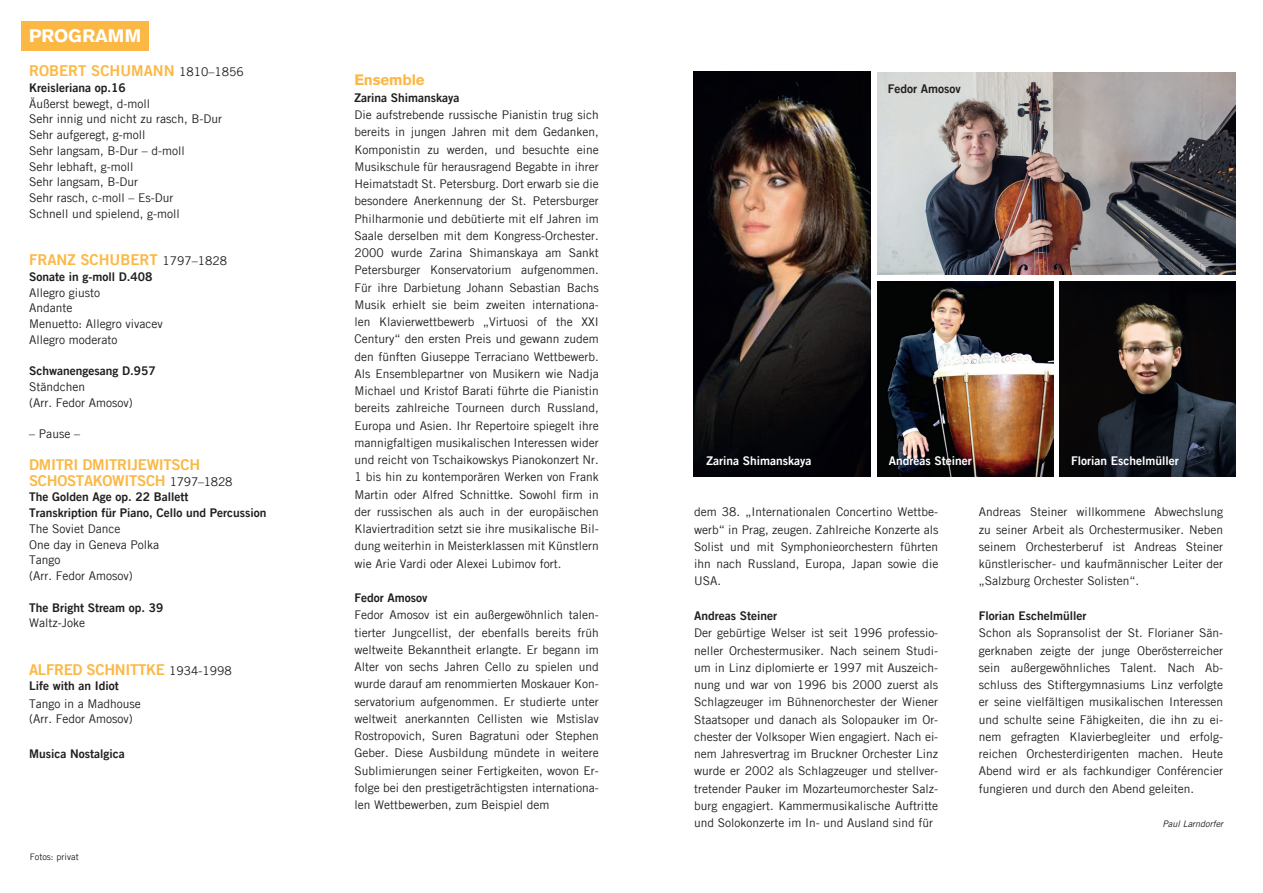
<style>
.page{position:relative;width:1263px;height:893px;background:#fff}
.page>*{position:absolute;margin:0;border:0;box-sizing:border-box;transform-origin:0 0}
.t1{font:700 18px "AK11";letter-spacing:.005em;color:#fff}
.t2{font:15px "Trade Gothic LT Com Bd 2";letter-spacing:-.02em;color:#fcb845}
.t3{font:15px "Trade Gothic LT Com Bd 2";color:#fcb845}
.t4{font:700 15px "AK11";color:#fcb845}
.t5{font:12px/17.2px "Trade Gothic LT Com";color:#231f20;text-align:justify}
.t6{font:12px "Trade Gothic LT Com Bd 2";color:#231f20}
.t7{font:12px "Trade Gothic LT Com Bd 2";color:#fff}
.t8{font:italic 9px "Trade Gothic LT Com";color:#231f20}
.t9{font:9px "Trade Gothic LT Com";letter-spacing:.005em;color:#231f20}
.s1{font-family:"Trade Gothic LT Com";font-size:12px;color:#231f20}
</style>
<div class="page">
<div style="left:21px;top:21px;width:128px;height:29px;background:#fcb845"></div>
<img style="left:694px;top:71px;width:177px;height:406px">
<img style="left:878px;top:282px;width:175px;height:195px">
<img style="left:1060px;top:282px;width:175px;height:195px">
<img style="left:878px;top:72px;width:358px;height:202px">
<p class="t1" style="left:29px;top:26px;width:114px">PROGRAMM</p>
<p class="t3" style="left:29px;top:61px;width:216px">ROBERT SCHUMANN <span class="s1">1810–1856</span></p>
<p class="t6" style="left:29px;top:80px;width:98px">Kreisleriana op.16</p>
<p class="t5" style="left:29px;top:95px;width:122px">Äußerst bewegt, d-moll</p>
<p class="t5" style="left:29px;top:110px;width:194px">Sehr innig und nicht zu rasch, B-Dur</p>
<p class="t5" style="left:29px;top:126px;width:118px">Sehr aufgeregt, g-moll</p>
<p class="t5" style="left:29px;top:142px;width:157px">Sehr langsam, B-Dur – d-moll</p>
<p class="t5" style="left:29px;top:158px;width:106px">Sehr lebhaft, g-moll</p>
<p class="t5" style="left:29px;top:173px;width:110px">Sehr langsam, B-Dur</p>
<p class="t5" style="left:29px;top:189px;width:146px">Sehr rasch, c-moll – Es-Dur</p>
<p class="t5" style="left:29px;top:205px;width:152px">Schnell und spielend, g-moll</p>
<p class="t3" style="left:29px;top:250px;width:199px">FRANZ SCHUBERT <span class="s1">1797–1828</span></p>
<p class="t6" style="left:29px;top:269px;width:125px">Sonate in g-moll D.408</p>
<p class="t5" style="left:29px;top:284px;width:72px">Allegro giusto</p>
<p class="t5" style="left:29px;top:299px;width:45px">Andante</p>
<p class="t5" style="left:29px;top:315px;width:135px">Menuetto: Allegro vivacev</p>
<p class="t5" style="left:29px;top:331px;width:90px">Allegro moderato</p>
<p class="t6" style="left:29px;top:364px;width:128px">Schwanengesang D.957</p>
<p class="t5" style="left:29px;top:378px;width:58px">Ständchen</p>
<p class="t5" style="left:29px;top:394px;width:105px">(Arr. Fedor Amosov)</p>
<p class="t5" style="left:29px;top:425px;width:53px">– Pause –</p>
<p class="t2" style="left:29px;top:455px;width:173px">DMITRI DMITRIJEWITSCH</p>
<p class="t2" style="left:29px;top:471px;width:205px">SCHOSTAKOWITSCH <span class="s1">1797–1828</span></p>
<p class="t6" style="left:29px;top:490px;width:161px">The Golden Age op. 22 Ballett</p>
<p class="t6" style="left:29px;top:505px;width:239px">Transkription für Piano, Cello und Percussion</p>
<p class="t5" style="left:29px;top:520px;width:93px">The Soviet Dance</p>
<p class="t5" style="left:29px;top:536px;width:131px">One day in Geneva Polka</p>
<p class="t5" style="left:29px;top:551px;width:33px">Tango</p>
<p class="t5" style="left:29px;top:567px;width:105px">(Arr. Fedor Amosov)</p>
<p class="t6" style="left:29px;top:600px;width:136px">The Bright Stream op. 39</p>
<p class="t5" style="left:29px;top:614px;width:57px">Waltz-Joke</p>
<p class="t2" style="left:29px;top:660px;width:204px">ALFRED SCHNITTKE <span class="s1">1934-1998</span></p>
<p class="t6" style="left:29px;top:679px;width:91px">Life with an Idiot</p>
<p class="t5" style="left:29px;top:695px;width:113px">Tango in a Madhouse</p>
<p class="t5" style="left:29px;top:710px;width:105px">(Arr. Fedor Amosov)</p>
<p class="t6" style="left:29px;top:746px;width:97px">Musica Nostalgica</p>
<p class="t9" style="left:30px;top:851px;width:51px">Fotos: privat</p>
<p class="t4" style="left:354px;top:71px;width:72px">Ensemble</p>
<p class="t6" style="left:354px;top:90px;width:107px">Zarina Shimanskaya</p>
<p class="t5" style="left:354px;top:106px;width:246px">Die aufstrebende russische Pianistin trug sich bereits in jungen Jahren mit dem Gedanken, Komponistin zu werden, und besuchte eine Musikschule für herausragend Begabte in ihrer Heimatstadt St. Petersburg. Dort erwarb sie die besondere Anerkennung der St. Petersburger Philharmonie und debütierte mit elf Jahren im Saale derselben mit dem Kongress-Orchester.<br>2000 wurde Zarina Shimanskaya am Sankt Petersburger Konservatorium aufgenommen.<br>Für ihre Darbietung Johann Sebastian Bachs Musik erhielt sie beim zweiten internationa&shy;len Klavierwettbewerb „Virtuosi of the XXI Century“ den ersten Preis und gewann zudem den fünften Giuseppe Terraciano Wettbewerb.<br>Als Ensemblepartner von Musikern wie Nadja Michael und Kristof Barati führte die Pianistin bereits zahlreiche Tourneen durch Russland, Europa und Asien. Ihr Repertoire spiegelt ihre mannigfaltigen musikalischen Interessen wider und reicht von Tschaikowskys Pianokonzert Nr.<br>1 bis hin zu kontemporären Werken von Frank Martin oder Alfred Schnittke. Sowohl firm in der russischen als auch in der europäischen Klaviertradition setzt sie ihre musikalische Bil&shy;dung weiterhin in Meisterklassen mit Künstlern wie Arie Vardi oder Alexei Lubimov fort.</p>
<p class="t6" style="left:354px;top:590px;width:74px">Fedor Amosov</p>
<p class="t5" style="left:354px;top:606px;width:246px">Fedor Amosov ist ein außergewöhnlich talen&shy;tierter Jungcellist, der ebenfalls bereits früh weltweite Bekanntheit erlangte. Er begann im Alter von sechs Jahren Cello zu spielen und wurde darauf am renommierten Moskauer Kon&shy;servatorium aufgenommen. Er studierte unter weltweit anerkannten Cellisten wie Mstislav Rostropovich, Suren Bagratuni oder Stephen Geber. Diese Ausbildung mündete in weitere Sublimierungen seiner Fertigkeiten, wovon Er&shy;folge bei den prestigeträchtigsten internationa&shy;len Wettbewerben, zum Beispiel dem</p>
<p class="t6" style="left:888px;top:81px;width:74px">Fedor Amosov</p>
<p class="t7" style="left:706px;top:453px;width:106px">Zarina Shimanskaya</p>
<p class="t7" style="left:889px;top:453px;width:84px">Andreas Steiner</p>
<p class="t7" style="left:1071px;top:453px;width:109px">Florian Eschelmüller</p>
<p class="t5" style="left:694px;top:503px;width:246px">dem 38. „Internationalen Concertino Wettbe&shy;werb“ in Prag, zeugen. Zahlreiche Konzerte als Solist und mit Symphonieorchestern führten ihn nach Russland, Europa, Japan sowie die USA.</p>
<p class="t6" style="left:694px;top:608px;width:84px">Andreas Steiner</p>
<p class="t5" style="left:694px;top:624px;width:246px">Der gebürtige Welser ist seit 1996 professio&shy;neller Orchestermusiker. Nach seinem Studi&shy;um in Linz diplomierte er 1997 mit Auszeich&shy;nung und war von 1996 bis 2000 zuerst als Schlagzeuger im Bühnenorchester der Wiener Staatsoper und danach als Solopauker im Or&shy;chester der Volksoper Wien engagiert. Nach ei&shy;nem Jahresvertrag im Bruckner Orchester Linz wurde er 2002 als Schlagzeuger und stellver&shy;tretender Pauker im Mozarteumorchester Salz&shy;burg engagiert. Kammermusikalische Auftritte und Solokonzerte im In- und Ausland sind für</p>
<p class="t5" style="left:979px;top:503px;width:246px">Andreas Steiner willkommene Abwechslung zu seiner Arbeit als Orchestermusiker. Neben seinem Orchesterberuf ist Andreas Steiner künstlerischer- und kaufmännischer Leiter der „Salzburg Orchester Solisten“.</p>
<p class="t6" style="left:979px;top:608px;width:109px">Florian Eschelmüller</p>
<p class="t5" style="left:979px;top:624px;width:246px">Schon als Sopransolist der St. Florianer Sän&shy;gerknaben zeigte der junge Oberösterreicher sein außergewöhnliches Talent. Nach Ab&shy;schluss des Stiftergymnasiums Linz verfolgte er seine vielfältigen musikalischen Interessen und schulte seine Fähigkeiten, die ihn zu ei&shy;nem gefragten Klavierbegleiter und erfolg&shy;reichen Orchesterdirigenten machen. Heute Abend wird er als fachkundiger Conférencier fungieren und durch den Abend geleiten.</p>
<p class="t8" style="left:1162px;top:818px;width:62px">Paul Larndorfer</p>
</div>
